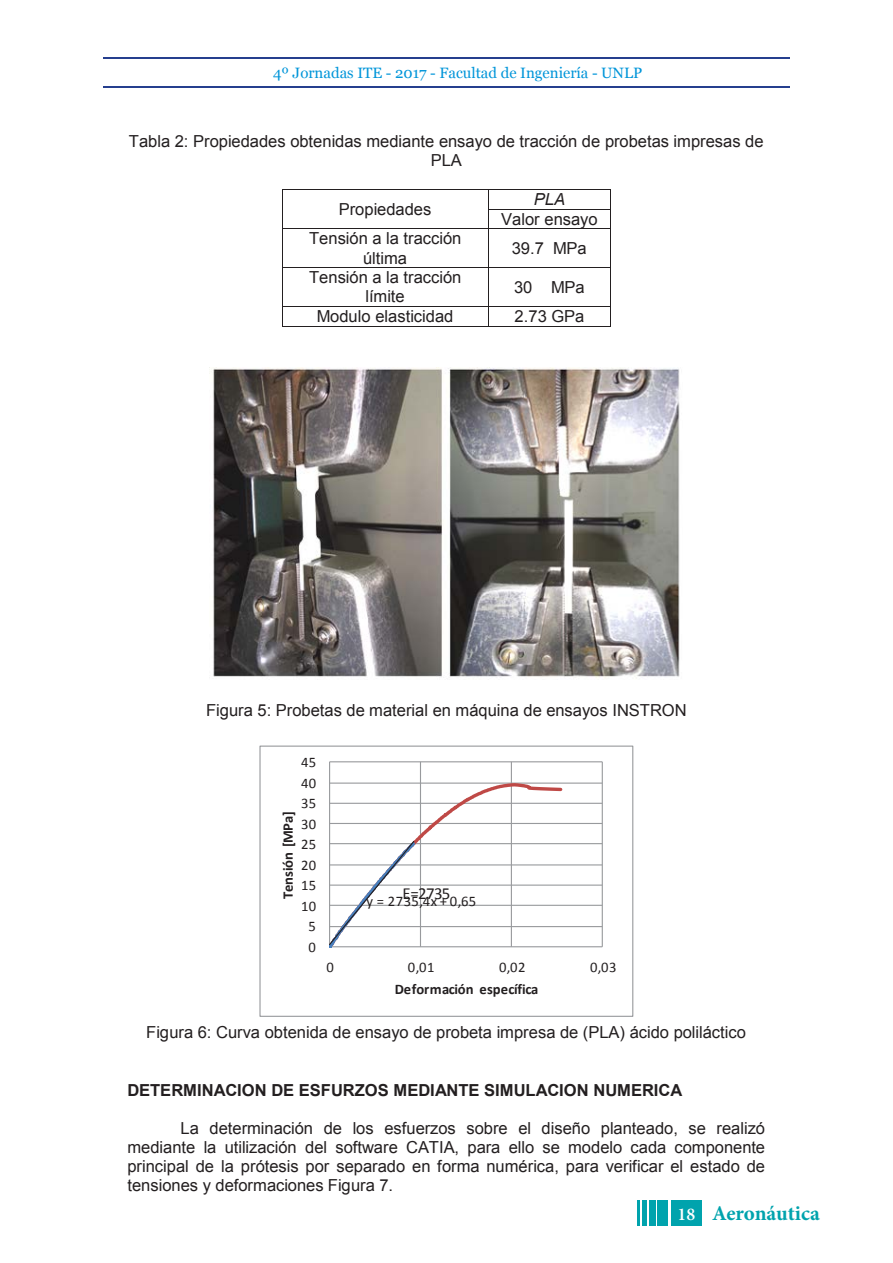
<style>
.page{position:relative;width:893px;height:1263px;background:#fff}
.page>*{position:absolute;margin:0;border:0;box-sizing:border-box;transform-origin:0 0}
.t1{font:700 21px "Minion Pro";letter-spacing:-.005em;color:#00a3ad}
.t2{font:16.95px "Calibri";color:#231f20}
.t3{font:16.5px/18.9px "Arial";color:#231f20;text-align:center}
.t4{font:700 16.5px "Arial";letter-spacing:-.005em;color:#231f20}
.t5{font:15px "Georgia";color:#0095d9}
.t6{font:14.7px "Calibri";letter-spacing:.03em;color:#231f20}
.t7{font:700 14.7px "Calibri";letter-spacing:-.01em;color:#231f20}
.s1{font-style:italic}
.s2{font-weight:600;font-size:18px;color:#fff}
</style>
<div class="page">
<div style="left:671px;top:1200px;width:31px;height:26px;background:#00a3ad"></div>
<div style="left:658px;top:1200px;width:10px;height:26px;background:#00a3ad"></div>
<div style="left:649px;top:1200px;width:6px;height:26px;background:#00a3ad"></div>
<div style="left:642px;top:1200px;width:5px;height:26px;background:#00a3ad"></div>
<hr style="left:638px;top:1200px;width:2px;height:26px;background:#00a3ad">
<hr style="left:103px;top:57px;width:687px;height:1px;background:#253f8e">
<hr style="left:103px;top:87px;width:687px;height:1px;background:#253f8e">
<hr style="left:282px;top:189px;width:206px;height:1px;background:#231f20">
<hr style="left:489px;top:189px;width:121px;height:1px;background:#231f20">
<hr style="left:489px;top:209px;width:121px;height:1px;background:#231f20">
<svg style="left:282px;top:190px;width:1px;height:38px"></svg>
<hr style="left:282px;top:228px;width:206px;height:1px;background:#231f20">
<svg style="left:488px;top:189px;width:1px;height:40px"></svg>
<hr style="left:489px;top:228px;width:121px;height:1px;background:#231f20">
<svg style="left:610px;top:189px;width:1px;height:40px"></svg>
<hr style="left:282px;top:229px;width:1px;height:38px;background:#231f20">
<hr style="left:488px;top:229px;width:1px;height:38px;background:#231f20">
<hr style="left:610px;top:229px;width:1px;height:38px;background:#231f20">
<hr style="left:282px;top:267px;width:206px;height:1px;background:#231f20">
<hr style="left:489px;top:267px;width:121px;height:1px;background:#231f20">
<hr style="left:282px;top:268px;width:1px;height:38px;background:#231f20">
<hr style="left:488px;top:268px;width:1px;height:38px;background:#231f20">
<hr style="left:610px;top:268px;width:1px;height:38px;background:#231f20">
<hr style="left:282px;top:306px;width:206px;height:1px;background:#231f20">
<hr style="left:489px;top:306px;width:121px;height:1px;background:#231f20">
<svg style="left:282px;top:307px;width:1px;height:19px"></svg>
<hr style="left:282px;top:326px;width:206px;height:1px;background:#231f20">
<svg style="left:488px;top:306px;width:1px;height:21px"></svg>
<hr style="left:489px;top:326px;width:121px;height:1px;background:#231f20">
<svg style="left:610px;top:306px;width:1px;height:21px"></svg>
<img style="left:209px;top:368px;width:471px;height:311px">
<hr style="left:330px;top:926px;width:272px;height:1px;background:#989a9d">
<hr style="left:330px;top:905px;width:272px;height:1px;background:#989a9d">
<hr style="left:330px;top:884px;width:272px;height:2px;background:#989a9d">
<hr style="left:330px;top:864px;width:272px;height:1px;background:#989a9d">
<hr style="left:330px;top:843px;width:272px;height:1px;background:#989a9d">
<hr style="left:330px;top:823px;width:272px;height:1px;background:#989a9d">
<hr style="left:330px;top:803px;width:272px;height:1px;background:#989a9d">
<hr style="left:330px;top:782px;width:272px;height:2px;background:#989a9d">
<hr style="left:330px;top:761px;width:272px;height:1px;background:#989a9d">
<hr style="left:420px;top:762px;width:1px;height:185px;background:#989a9d">
<hr style="left:511px;top:762px;width:1px;height:185px;background:#989a9d">
<hr style="left:602px;top:762px;width:1px;height:185px;background:#989a9d">
<hr style="left:329px;top:762px;width:1px;height:185px;background:#989a9d">
<hr style="left:330px;top:946px;width:272px;height:1px;background:#989a9d">
<svg style="left:329px;top:781px;width:235px;height:166px"></svg>
<div style="left:259px;top:745px;width:374px;height:272px;border:1px solid #989a9d"></div>
<p class="t5" style="left:273px;top:64px;width:371px">4º Jornadas ITE - 2017 - Facultad de Ingeniería - UNLP</p>
<p class="t3" style="left:129px;top:132px;width:636px">Tabla 2: Propiedades obtenidas mediante ensayo de tracción de probetas impresas de<br>PLA</p>
<p class="t3" style="left:339px;top:200px;width:94px">Propiedades</p>
<p class="t3" style="left:501px;top:189px;width:98px;line-height:19.8px"><span class="s1">PLA<br></span>Valor ensayo</p>
<p class="t3" style="left:309px;top:229px;width:154px">Tensión a la tracción última</p>
<p class="t3" style="left:512px;top:239px;width:77px">39.7 MPa</p>
<p class="t3" style="left:309px;top:268px;width:154px">Tensión a la tracción límite</p>
<p class="t3" style="left:514px;top:278px;width:72px">30 MPa</p>
<p class="t3" style="left:317px;top:307px;width:138px">Modulo elasticidad</p>
<p class="t3" style="left:515px;top:307px;width:71px">2.73 GPa</p>
<p class="t3" style="left:206px;top:700px;width:482px">Figura 5: Probetas de material en máquina de ensayos INSTRON</p>
<p class="t6" style="left:301px;top:753px;width:17px">45</p>
<p class="t6" style="left:301px;top:773px;width:17px">40</p>
<p class="t6" style="left:301px;top:794px;width:17px">35</p>
<p class="t7" style="left:279px;top:899px;width:89px;rotate:-90deg">Tensión [MPa]</p>
<p class="t6" style="left:301px;top:814px;width:17px">30</p>
<p class="t6" style="left:301px;top:835px;width:17px">25</p>
<p class="t6" style="left:301px;top:856px;width:17px">20</p>
<p class="t6" style="left:301px;top:876px;width:17px">15</p>
<p class="t6" style="left:301px;top:897px;width:17px">10</p>
<p class="t6" style="left:309px;top:917px;width:9px">5</p>
<p class="t6" style="left:309px;top:938px;width:9px">0</p>
<p class="t2" style="left:403px;top:882px;width:49px">E=2735</p>
<p class="t6" style="left:367px;top:892px;width:111px">y = 2735,4x + 0,65</p>
<p class="t6" style="left:326px;top:957px;width:9px">0</p>
<p class="t6" style="left:408px;top:957px;width:28px">0,01</p>
<p class="t6" style="left:499px;top:957px;width:28px">0,02</p>
<p class="t6" style="left:590px;top:957px;width:28px">0,03</p>
<p class="t7" style="left:395px;top:980px;width:145px">Deformación específica</p>
<p class="t3" style="left:146px;top:1022px;width:601px">Figura 6: Curva obtenida de ensayo de probeta impresa de (PLA) ácido poliláctico</p>
<p class="t4" style="left:127px;top:1079px;width:557px">DETERMINACION DE ESFURZOS MEDIANTE SIMULACION NUMERICA</p>
<p class="t3" style="left:127px;top:1119px;width:639px;text-align:justify;text-indent:53px">La determinación de los esfuerzos sobre el diseño planteado, se realizó mediante la utilización del software CATIA, para ello se modelo cada componente principal de la prótesis por separado en forma numérica, para verificar el estado de tensiones y deformaciones Figura 7.</p>
<p class="t1" style="left:677px;top:1198px;width:144px"><span class="s2">18</span> Aeronáutica</p>
</div>
